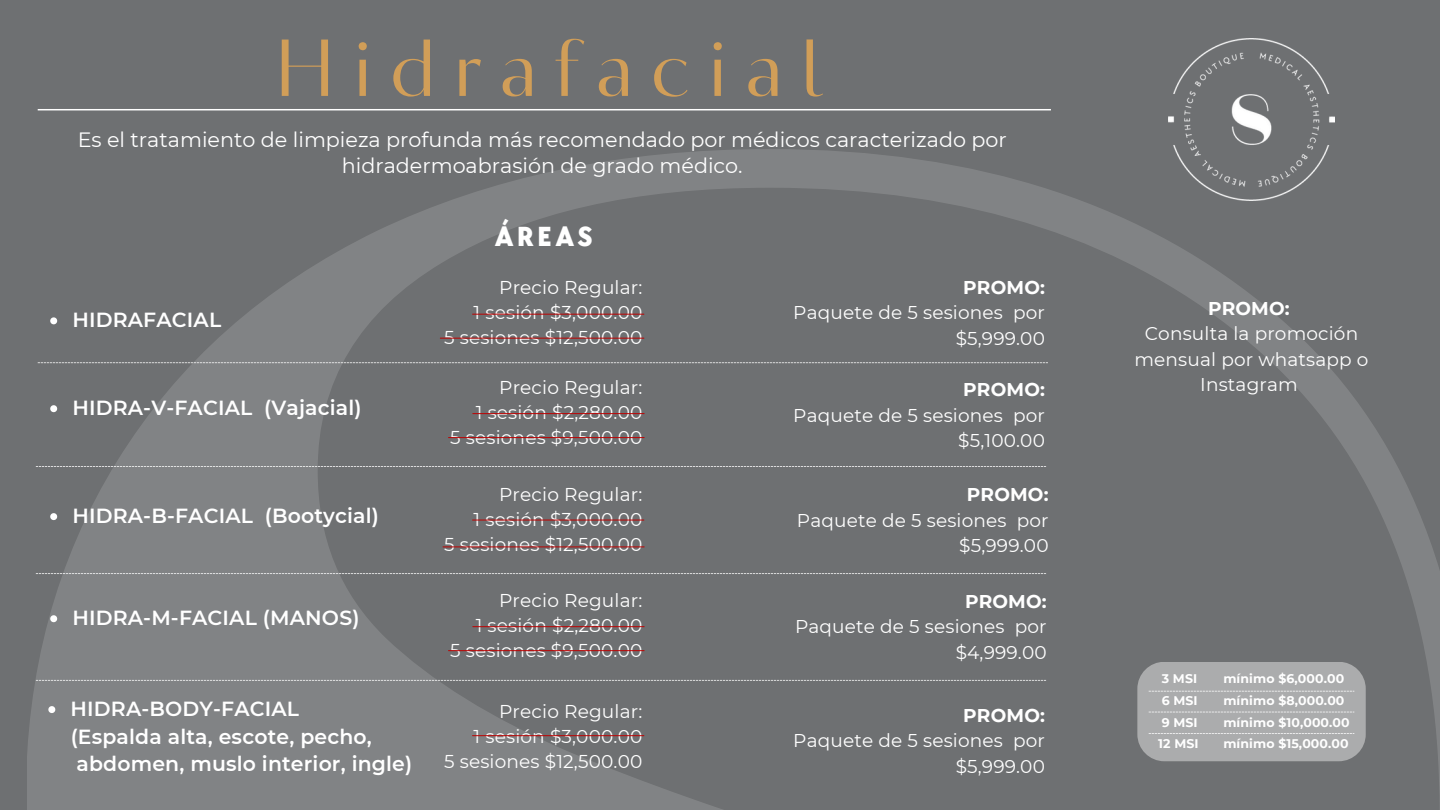
<style>
.page{position:relative;width:1440px;height:810px;background:#6e7072}
.page>*{position:absolute;margin:0;border:0;box-sizing:border-box;transform-origin:0 0}
.t1{font:80.5px "Circe Contrast";letter-spacing:.225em;color:#d19e58}
.t2{font:800 28.6px "TT Chocolates";letter-spacing:.115em;color:#fff}
.t3{font:20.7px/25.5px "Montserrat";color:#fff;text-align:center}
.t4{font:600 20.4px/27.8px "Montserrat";letter-spacing:.01em;color:#fff}
.t5{font:18.5px/25px "Montserrat";letter-spacing:.01em;color:#fff;text-align:right}
.t6{font:700 12.5px "Montserrat";letter-spacing:.01em;color:#fff}
.s1{font-weight:700}
</style>
<div class="page">
<hr style="left:38px;top:109px;width:1013px;height:1px;background:#fff">
<svg style="left:48px;top:706px;width:7px;height:7px"></svg>
<svg style="left:38px;top:362px;width:1010px;height:1px"></svg>
<svg style="left:36px;top:466px;width:1010px;height:1px"></svg>
<svg style="left:36px;top:573px;width:1010px;height:1px"></svg>
<svg style="left:36px;top:680px;width:1010px;height:1px"></svg>
<hr style="left:473px;top:314px;width:171px;height:1px;background:#bd0202">
<hr style="left:440px;top:338px;width:204px;height:1px;background:#bd0202">
<hr style="left:473px;top:413px;width:171px;height:1px;background:#bd0202">
<hr style="left:449px;top:437px;width:195px;height:1px;background:#bd0202">
<hr style="left:473px;top:520px;width:171px;height:1px;background:#bd0202">
<hr style="left:443px;top:547px;width:201px;height:1px;background:#bd0202">
<hr style="left:473px;top:626px;width:171px;height:1px;background:#bd0202">
<hr style="left:449px;top:650px;width:195px;height:1px;background:#bd0202">
<hr style="left:473px;top:735px;width:171px;height:1px;background:#bd0202">
<svg style="left:50px;top:405px;width:7px;height:7px"></svg>
<svg style="left:50px;top:317px;width:7px;height:7px"></svg>
<svg style="left:50px;top:513px;width:7px;height:7px"></svg>
<svg style="left:50px;top:615px;width:7px;height:7px"></svg>
<div style="left:1137px;top:662px;width:229px;height:99px;background:#abacad;border-radius:27px"></div>
<svg style="left:1149px;top:691px;width:205px;height:1px"></svg>
<svg style="left:1149px;top:712px;width:205px;height:1px"></svg>
<svg style="left:1149px;top:733px;width:205px;height:1px"></svg>
<img style="left:1169px;top:39px;width:165px;height:162px">
<h5 class="t1" style="left:275px;top:22px;width:550px">Hidrafacial</h5>
<p class="t3" style="left:78px;top:127px;width:931px">Es el tratamiento de limpieza profunda más recomendado por médicos caracterizado por hidradermoabrasión de grado médico.</p>
<p class="t4" style="left:72px;top:306px;width:150px">HIDRAFACIAL</p>
<h5 class="t4" style="left:72px;top:394px;width:291px">HIDRA-V-FACIAL (Vajacial)</h5>
<h5 class="t4" style="left:72px;top:502px;width:308px">HIDRA-B-FACIAL (Bootycial)</h5>
<h5 class="t4" style="left:72px;top:604px;width:289px">HIDRA-M-FACIAL (MANOS)</h5>
<p class="t4" style="left:71px;top:695px;width:230px">HIDRA-BODY-FACIAL</p>
<h1 class="t4" style="left:71px;top:722px;width:343px">(Espalda alta, escote, pecho, abdomen, muslo interior, ingle)</h1>
<h5 class="t2" style="left:495px;top:221px;width:100px">ÁREAS</h5>
<h4 class="t5" style="left:444px;top:275px;width:200px">Precio Regular:<br>1 sesión $3,000.00<br>5 sesiones $12,500.00</h4>
<p class="t5" style="left:450px;top:374px;width:194px">Precio Regular:<br>1 sesión $2,280.00<br>5 sesiones $9,500.00</p>
<h5 class="t5" style="left:444px;top:481px;width:200px">Precio Regular:<br>1 sesión $3,000.00<br>5 sesiones $12,500.00</h5>
<p class="t5" style="left:450px;top:587px;width:194px">Precio Regular:<br>1 sesión $2,280.00<br>5 sesiones $9,500.00</p>
<h5 class="t5" style="left:444px;top:699px;width:200px">Precio Regular:<br>1 sesión $3,000.00<br>5 sesiones $12,500.00</h5>
<p class="t5" style="left:793px;top:274px;width:253px;line-height:25.4px"><span class="s1">PROMO:<br></span>Paquete de 5 sesiones por $5,999.00</p>
<h5 class="t5" style="left:793px;top:377px;width:253px;line-height:25.4px"><span class="s1">PROMO:<br></span>Paquete de 5 sesiones por $5,100.00</h5>
<p class="t5" style="left:797px;top:482px;width:253px;line-height:25.4px"><span class="s1">PROMO:<br></span>Paquete de 5 sesiones por $5,999.00</p>
<h3 class="t5" style="left:795px;top:589px;width:253px;line-height:25.4px"><span class="s1">PROMO:<br></span>Paquete de 5 sesiones por $4,999.00</h3>
<h5 class="t5" style="left:793px;top:703px;width:253px;line-height:25.4px"><span class="s1">PROMO:<br></span>Paquete de 5 sesiones por $5,999.00</h5>
<p class="t5" style="left:1135px;top:295px;width:236px;line-height:25.5px;text-align:center"><span class="s1">PROMO:<br></span>Consulta la promoción mensual por whatsapp o<br>Instagram</p>
<h5 class="t6" style="left:1162px;top:671px;width:37px">3 MSI</h5>
<p class="t6" style="left:1223px;top:671px;width:122px">mínimo $6,000.00</p>
<h6 class="t6" style="left:1162px;top:693px;width:37px">6 MSI</h6>
<h5 class="t6" style="left:1223px;top:693px;width:123px">mínimo $8,000.00</h5>
<p class="t6" style="left:1223px;top:715px;width:128px">mínimo $10,000.00</p>
<h6 class="t6" style="left:1223px;top:736px;width:127px">mínimo $15,000.00</h6>
<p class="t6" style="left:1162px;top:715px;width:37px">9 MSI</p>
<h6 class="t6" style="left:1158px;top:736px;width:42px">12 MSI</h6>
</div>
